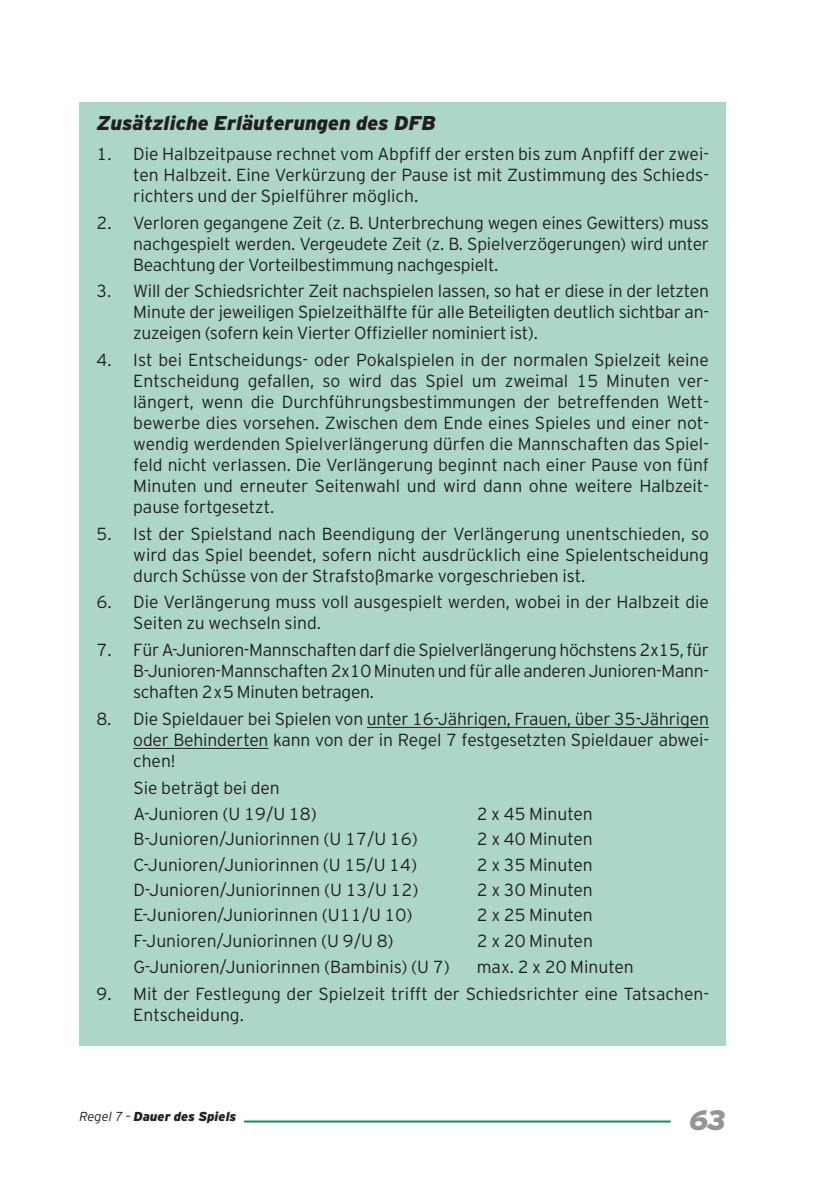
<style>
.page{position:relative;width:840px;height:1191px;background:#fff}
.page>*{position:absolute;margin:0;border:0;box-sizing:border-box;transform-origin:0 0}
.t1{font:italic 900 28px "Interstate";color:#939598}
.t2{font:italic 900 20px "Interstate";color:#231f20}
.t3{font:300 17.6px/21px "Interstate";color:#231f20;text-align:justify}
.t4{font:italic 900 13px "Interstate";color:#231f20}
.s1{font-weight:300}
</style>
<div class="page">
<hr style="left:244px;top:1120px;width:426px;height:2px;background:#009964">
<div style="left:79px;top:102px;width:646px;height:943px;background:#acd7c7"></div>
<hr style="left:366px;top:727px;width:342px;height:1px;background:#231f20">
<hr style="left:133px;top:748px;width:135px;height:1px;background:#231f20">
<p class="t2" style="left:96px;top:112px;width:340px">Zusätzliche Erläuterungen des DFB</p>
<p class="t3" style="left:133px;top:143px;width:577px;text-indent:-37px">1. Die Halbzeitpause rechnet vom Abpfiff der ersten bis zum Anpfiff der zwei&shy;ten Halbzeit. Eine Verkürzung der Pause ist mit Zustimmung des Schieds&shy;richters und der Spielführer möglich.</p>
<p class="t3" style="left:133px;top:212px;width:577px;text-indent:-37px">2. Verloren gegangene Zeit (z. B. Unterbrechung wegen eines Gewitters) muss nachgespielt werden. Vergeudete Zeit (z. B. Spielverzögerungen) wird unter Beachtung der Vorteilbestimmung nachgespielt.</p>
<p class="t3" style="left:133px;top:281px;width:577px;text-indent:-37px">3. Will der Schiedsrichter Zeit nachspielen lassen, so hat er diese in der letzten Minute der jeweiligen Spielzeithälfte für alle Beteiligten deutlich sichtbar an&shy;zuzeigen (sofern kein Vierter Offizieller nominiert ist).</p>
<p class="t3" style="left:133px;top:349px;width:577px;text-indent:-37px">4. Ist bei Entscheidungs- oder Pokalspielen in der normalen Spielzeit keine Entscheidung gefallen, so wird das Spiel um zweimal 15 Minuten ver&shy;längert, wenn die Durchführungsbestimmungen der betreffenden Wett&shy;bewerbe dies vorsehen. Zwischen dem Ende eines Spieles und einer not&shy;wendig werdenden Spielverlängerung dürfen die Mannschaften das Spiel&shy;feld nicht verlassen. Die Verlängerung beginnt nach einer Pause von fünf Minuten und erneuter Seitenwahl und wird dann ohne weitere Halbzeit&shy;pause fortgesetzt.</p>
<p class="t3" style="left:133px;top:523px;width:577px;text-indent:-37px">5. Ist der Spielstand nach Beendigung der Verlängerung unentschieden, so wird das Spiel beendet, sofern nicht ausdrücklich eine Spielentscheidung durch Schüsse von der Strafstoßmarke vorgeschrieben ist.</p>
<p class="t3" style="left:133px;top:592px;width:577px;text-indent:-37px">6. Die Verlängerung muss voll ausgespielt werden, wobei in der Halbzeit die<br>Seiten zu wechseln sind.</p>
<p class="t3" style="left:133px;top:639px;width:577px;text-indent:-37px">7. Für A-Junioren-Mannschaften darf die Spielverlängerung höchstens 2x15, für B-Junioren-Mannschaften 2x10 Minuten und für alle anderen Junioren-Mann&shy;schaften 2x5 Minuten betragen.</p>
<p class="t3" style="left:133px;top:708px;width:577px;text-indent:-37px">8. Die Spieldauer bei Spielen von unter 16-Jährigen, Frauen, über 35-Jährigen oder Behinderten kann von der in Regel 7 festgesetzten Spieldauer abwei&shy;chen!</p>
<p class="t3" style="left:133px;top:774px;width:185px;line-height:26.6px">Sie beträgt bei den<br>A-Junioren (U 19/U 18)</p>
<p class="t3" style="left:476px;top:803px;width:118px">2 x 45 Minuten</p>
<p class="t3" style="left:133px;top:829px;width:286px">B-Junioren/Juniorinnen (U 17/U 16)</p>
<p class="t3" style="left:476px;top:829px;width:118px">2 x 40 Minuten</p>
<p class="t3" style="left:133px;top:854px;width:285px">C-Junioren/Juniorinnen (U 15/U 14)</p>
<p class="t3" style="left:476px;top:854px;width:118px">2 x 35 Minuten</p>
<p class="t3" style="left:133px;top:879px;width:286px">D-Junioren/Juniorinnen (U 13/U 12)</p>
<p class="t3" style="left:476px;top:879px;width:118px">2 x 30 Minuten</p>
<p class="t3" style="left:133px;top:904px;width:280px">E-Junioren/Juniorinnen (U11/U 10)</p>
<p class="t3" style="left:476px;top:904px;width:118px">2 x 25 Minuten</p>
<p class="t3" style="left:133px;top:930px;width:261px">F-Junioren/Juniorinnen (U 9/U 8)</p>
<p class="t3" style="left:476px;top:930px;width:118px">2 x 20 Minuten</p>
<p class="t3" style="left:133px;top:956px;width:318px">G-Junioren/Juniorinnen (Bambinis) (U 7)</p>
<p class="t3" style="left:476px;top:956px;width:158px">max. 2 x 20 Minuten</p>
<p class="t3" style="left:133px;top:983px;width:577px;text-indent:-37px">9. Mit der Festlegung der Spielzeit trifft der Schiedsrichter eine Tatsachen-<br>Entscheidung.</p>
<p class="t4" style="left:79px;top:1108px;width:158px"><span class="s1">Regel 7 –</span> Dauer des Spiels</p>
<h1 class="t1" style="left:688px;top:1103px;width:38px">63</h1>
</div>
